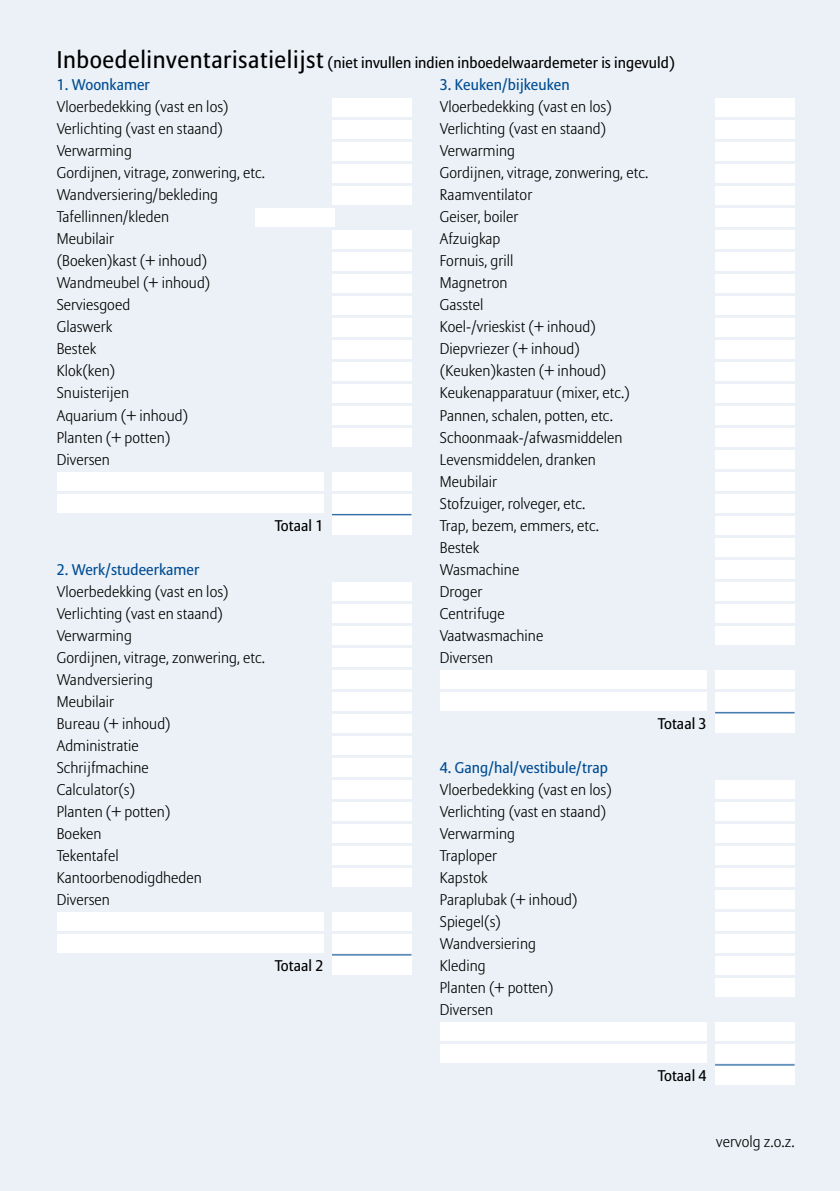
<style>
.page{position:relative;width:840px;height:1191px;background:#fff}
.page>*{position:absolute;margin:0;border:0;box-sizing:border-box;transform-origin:0 0}
.t1{font:300 15.4px/22px "Allianz Sans";letter-spacing:.005em;color:#000}
.t2{font:15.4px "Allianz Sans";letter-spacing:.005em;color:#000}
.t3{font:15.4px "Allianz Sans";letter-spacing:.005em;color:#004c93}
.s1{font-size:24px}
</style>
<div class="page">
<div style="left:0;top:0;width:839px;height:1191px;background:#ebf1f6"></div>
<hr style="left:332px;top:514px;width:79px;height:1px;background:#004c93">
<hr style="left:332px;top:954px;width:79px;height:1px;background:#004c93">
<div style="left:332px;top:98px;width:79px;height:18px;background:#fff"></div>
<div style="left:332px;top:120px;width:79px;height:18px;background:#fff"></div>
<div style="left:332px;top:142px;width:79px;height:18px;background:#fff"></div>
<div style="left:332px;top:164px;width:79px;height:18px;background:#fff"></div>
<div style="left:332px;top:186px;width:79px;height:18px;background:#fff"></div>
<div style="left:255px;top:208px;width:79px;height:18px;background:#fff"></div>
<div style="left:332px;top:230px;width:79px;height:18px;background:#fff"></div>
<div style="left:332px;top:252px;width:79px;height:18px;background:#fff"></div>
<div style="left:332px;top:274px;width:79px;height:18px;background:#fff"></div>
<div style="left:332px;top:296px;width:79px;height:18px;background:#fff"></div>
<div style="left:332px;top:318px;width:79px;height:18px;background:#fff"></div>
<div style="left:332px;top:340px;width:79px;height:18px;background:#fff"></div>
<div style="left:332px;top:362px;width:79px;height:18px;background:#fff"></div>
<div style="left:332px;top:384px;width:79px;height:18px;background:#fff"></div>
<div style="left:332px;top:406px;width:79px;height:18px;background:#fff"></div>
<div style="left:332px;top:428px;width:79px;height:18px;background:#fff"></div>
<div style="left:57px;top:472px;width:266px;height:18px;background:#fff"></div>
<div style="left:332px;top:472px;width:79px;height:18px;background:#fff"></div>
<div style="left:57px;top:494px;width:266px;height:18px;background:#fff"></div>
<div style="left:332px;top:494px;width:79px;height:18px;background:#fff"></div>
<div style="left:332px;top:516px;width:79px;height:18px;background:#fff"></div>
<div style="left:332px;top:582px;width:79px;height:18px;background:#fff"></div>
<div style="left:332px;top:604px;width:79px;height:18px;background:#fff"></div>
<div style="left:332px;top:626px;width:79px;height:18px;background:#fff"></div>
<div style="left:332px;top:648px;width:79px;height:18px;background:#fff"></div>
<div style="left:332px;top:670px;width:79px;height:18px;background:#fff"></div>
<div style="left:332px;top:692px;width:79px;height:18px;background:#fff"></div>
<div style="left:332px;top:714px;width:79px;height:18px;background:#fff"></div>
<div style="left:332px;top:736px;width:79px;height:18px;background:#fff"></div>
<div style="left:332px;top:758px;width:79px;height:18px;background:#fff"></div>
<div style="left:332px;top:780px;width:79px;height:18px;background:#fff"></div>
<div style="left:332px;top:802px;width:79px;height:18px;background:#fff"></div>
<div style="left:332px;top:824px;width:79px;height:18px;background:#fff"></div>
<div style="left:332px;top:846px;width:79px;height:18px;background:#fff"></div>
<div style="left:332px;top:868px;width:79px;height:18px;background:#fff"></div>
<div style="left:57px;top:912px;width:266px;height:18px;background:#fff"></div>
<div style="left:332px;top:912px;width:79px;height:18px;background:#fff"></div>
<div style="left:57px;top:934px;width:266px;height:18px;background:#fff"></div>
<div style="left:332px;top:934px;width:79px;height:18px;background:#fff"></div>
<div style="left:332px;top:956px;width:79px;height:18px;background:#fff"></div>
<hr style="left:714px;top:712px;width:80px;height:1px;background:#004c93">
<hr style="left:714px;top:1064px;width:80px;height:1px;background:#004c93">
<div style="left:714px;top:98px;width:80px;height:18px;background:#fff"></div>
<div style="left:714px;top:120px;width:80px;height:18px;background:#fff"></div>
<div style="left:714px;top:142px;width:80px;height:18px;background:#fff"></div>
<div style="left:714px;top:164px;width:80px;height:18px;background:#fff"></div>
<div style="left:714px;top:186px;width:80px;height:18px;background:#fff"></div>
<div style="left:714px;top:208px;width:80px;height:18px;background:#fff"></div>
<div style="left:714px;top:230px;width:80px;height:18px;background:#fff"></div>
<div style="left:714px;top:252px;width:80px;height:18px;background:#fff"></div>
<div style="left:714px;top:274px;width:80px;height:18px;background:#fff"></div>
<div style="left:714px;top:296px;width:80px;height:18px;background:#fff"></div>
<div style="left:714px;top:318px;width:80px;height:18px;background:#fff"></div>
<div style="left:714px;top:340px;width:80px;height:18px;background:#fff"></div>
<div style="left:714px;top:362px;width:80px;height:18px;background:#fff"></div>
<div style="left:714px;top:384px;width:80px;height:18px;background:#fff"></div>
<div style="left:714px;top:406px;width:80px;height:18px;background:#fff"></div>
<div style="left:714px;top:428px;width:80px;height:18px;background:#fff"></div>
<div style="left:714px;top:450px;width:80px;height:18px;background:#fff"></div>
<div style="left:714px;top:472px;width:80px;height:18px;background:#fff"></div>
<div style="left:714px;top:494px;width:80px;height:18px;background:#fff"></div>
<div style="left:714px;top:516px;width:80px;height:18px;background:#fff"></div>
<div style="left:714px;top:538px;width:80px;height:18px;background:#fff"></div>
<div style="left:714px;top:560px;width:80px;height:18px;background:#fff"></div>
<div style="left:714px;top:582px;width:80px;height:18px;background:#fff"></div>
<div style="left:714px;top:604px;width:80px;height:18px;background:#fff"></div>
<div style="left:714px;top:626px;width:80px;height:18px;background:#fff"></div>
<div style="left:439px;top:670px;width:267px;height:18px;background:#fff"></div>
<div style="left:714px;top:670px;width:80px;height:18px;background:#fff"></div>
<div style="left:439px;top:692px;width:267px;height:18px;background:#fff"></div>
<div style="left:714px;top:692px;width:80px;height:18px;background:#fff"></div>
<div style="left:714px;top:714px;width:80px;height:18px;background:#fff"></div>
<div style="left:714px;top:780px;width:80px;height:18px;background:#fff"></div>
<div style="left:714px;top:802px;width:80px;height:18px;background:#fff"></div>
<div style="left:714px;top:824px;width:80px;height:18px;background:#fff"></div>
<div style="left:714px;top:846px;width:80px;height:18px;background:#fff"></div>
<div style="left:714px;top:868px;width:80px;height:18px;background:#fff"></div>
<div style="left:714px;top:890px;width:80px;height:18px;background:#fff"></div>
<div style="left:714px;top:912px;width:80px;height:18px;background:#fff"></div>
<div style="left:714px;top:934px;width:80px;height:18px;background:#fff"></div>
<div style="left:714px;top:956px;width:80px;height:18px;background:#fff"></div>
<div style="left:714px;top:978px;width:80px;height:18px;background:#fff"></div>
<div style="left:439px;top:1022px;width:267px;height:18px;background:#fff"></div>
<div style="left:714px;top:1022px;width:80px;height:18px;background:#fff"></div>
<div style="left:439px;top:1044px;width:267px;height:18px;background:#fff"></div>
<div style="left:714px;top:1044px;width:80px;height:18px;background:#fff"></div>
<div style="left:714px;top:1066px;width:80px;height:18px;background:#fff"></div>
<p class="t2" style="left:57px;top:54px;width:619px"><span class="s1">Inboedelinventarisatielijst</span> (niet invullen indien inboedelwaardemeter is ingevuld)</p>
<p class="t3" style="left:57px;top:76px;width:95px">1. Woonkamer</p>
<p class="t1" style="left:57px;top:96px;width:210px">Vloerbedekking (vast en los)<br>Verlichting (vast en staand)<br>Verwarming<br>Gordijnen, vitrage, zonwering, etc.<br>Wandversiering/bekleding<br>Tafellinnen/kleden<br>Meubilair<br>(Boeken)kast (+ inhoud)<br>Wandmeubel (+ inhoud)<br>Serviesgoed<br>Glaswerk<br>Bestek<br>Klok(ken)<br>Snuisterijen<br>Aquarium (+ inhoud)<br>Planten (+ potten)<br>Diversen</p>
<p class="t2" style="left:275px;top:516px;width:50px">Totaal 1</p>
<p class="t3" style="left:57px;top:560px;width:144px">2. Werk/studeerkamer</p>
<p class="t1" style="left:57px;top:580px;width:210px">Vloerbedekking (vast en los)<br>Verlichting (vast en staand)<br>Verwarming<br>Gordijnen, vitrage, zonwering, etc.<br>Wandversiering<br>Meubilair<br>Bureau (+ inhoud)<br>Administratie<br>Schrijfmachine<br>Calculator(s)<br>Planten (+ potten)<br>Boeken<br>Tekentafel<br>Kantoorbenodigdheden<br>Diversen</p>
<p class="t2" style="left:275px;top:956px;width:50px">Totaal 2</p>
<p class="t3" style="left:439px;top:76px;width:131px">3. Keuken/bijkeuken</p>
<p class="t1" style="left:439px;top:96px;width:210px">Vloerbedekking (vast en los)<br>Verlichting (vast en staand)<br>Verwarming<br>Gordijnen, vitrage, zonwering, etc.<br>Raamventilator<br>Geiser, boiler<br>Afzuigkap<br>Fornuis, grill<br>Magnetron<br>Gasstel<br>Koel-/vrieskist (+ inhoud)<br>Diepvriezer (+ inhoud) (Keuken)kasten (+ inhoud)<br>Keukenapparatuur (mixer, etc.)<br>Pannen, schalen, potten, etc.<br>Schoonmaak-/afwasmiddelen<br>Levensmiddelen, dranken<br>Meubilair<br>Stofzuiger, rolveger, etc.<br>Trap, bezem, emmers, etc.<br>Bestek<br>Wasmachine<br>Droger<br>Centrifuge<br>Vaatwasmachine<br>Diversen</p>
<p class="t3" style="left:439px;top:758px;width:169px">4. Gang/hal/vestibule/trap</p>
<p class="t1" style="left:439px;top:778px;width:173px">Vloerbedekking (vast en los)<br>Verlichting (vast en staand)<br>Verwarming<br>Traploper<br>Kapstok<br>Paraplubak (+ inhoud)<br>Spiegel(s)<br>Wandversiering<br>Kleding<br>Planten (+ potten)<br>Diversen</p>
<p class="t2" style="left:657px;top:714px;width:50px">Totaal 3</p>
<p class="t2" style="left:657px;top:1066px;width:50px">Totaal 4</p>
<p class="t1" style="left:715px;top:1130px;width:80px">vervolg z.o.z.</p>
</div>
